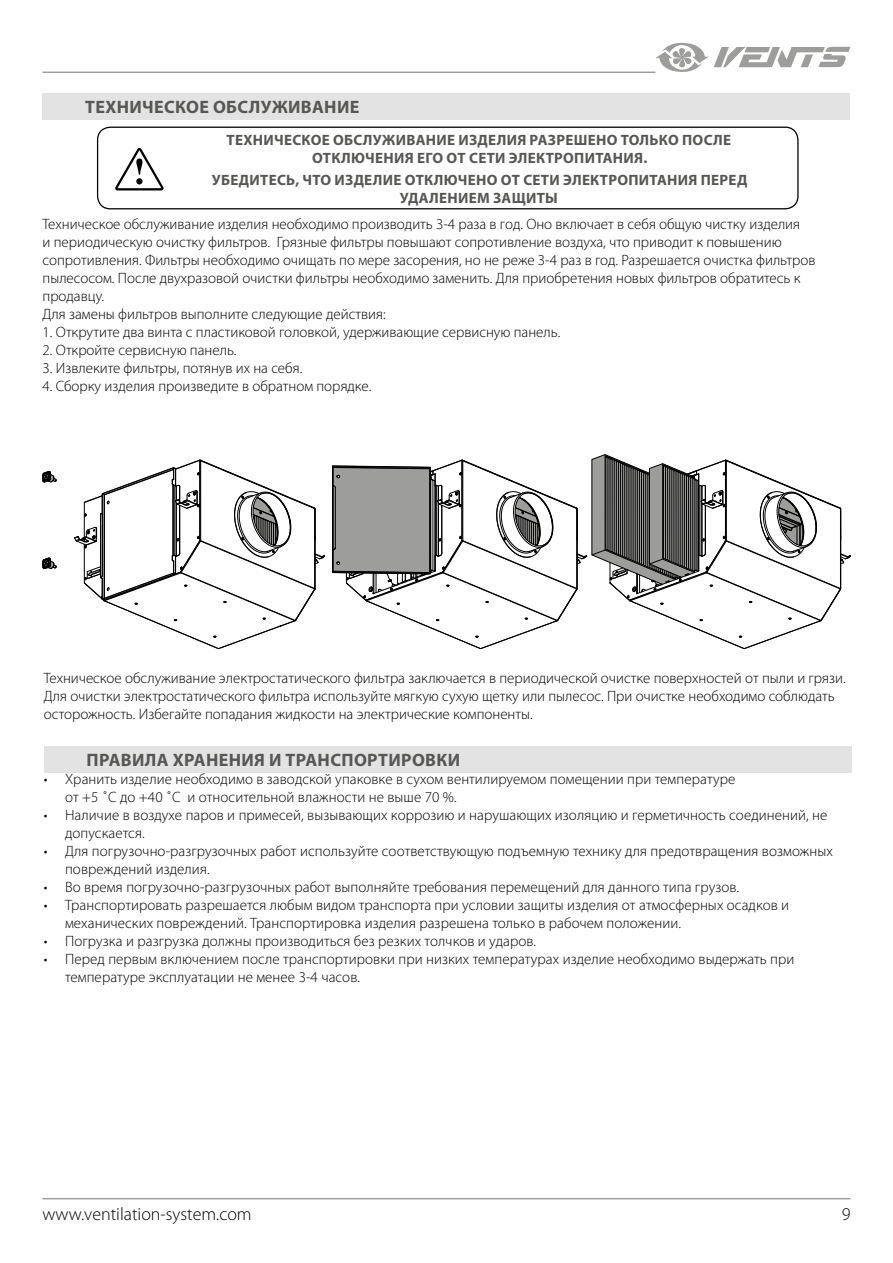
<style>
.page{position:relative;width:893px;height:1263px;background:#fff}
.page>*{position:absolute;margin:0;border:0;box-sizing:border-box;transform-origin:0 0}
.t1{font:700 18px "Myriad Pro";letter-spacing:.02em;color:#575756}
.t2{font:300 18px "Myriad Pro";color:#000}
.t3{font:300 15px/18px "Myriad Pro";color:#000}
.t4{font:700 15px/18px "Myriad Pro";letter-spacing:.02em;color:#575756;text-align:center}
</style>
<div class="page">
<hr style="left:43px;top:1198px;width:807px;height:1px;background:#9d9d9c">
<hr style="left:43px;top:72px;width:612px;height:1px;background:#9d9d9c">
<svg style="left:655px;top:43px;width:195px;height:29px"></svg>
<div style="left:44px;top:746px;width:808px;height:27px;background:#e3e3e3"></div>
<div style="left:97px;top:127px;width:702px;height:82px;border:1px solid #000;border-radius:13px"></div>
<svg style="left:115px;top:148px;width:49px;height:42px"></svg>
<div style="left:43px;top:93px;width:807px;height:27px;background:#e3e3e3"></div>
<svg style="left:42px;top:557px;width:15px;height:12px"></svg>
<svg style="left:42px;top:471px;width:15px;height:11px"></svg>
<svg style="left:74px;top:459px;width:251px;height:190px"></svg>
<svg style="left:332px;top:454px;width:519px;height:195px"></svg>
<p class="t1" style="left:85px;top:95px;width:276px">ТЕХНИЧЕСКОЕ ОБСЛУЖИВАНИЕ</p>
<p class="t4" style="left:227px;top:130px;width:506px">ТЕХНИЧЕСКОЕ ОБСЛУЖИВАНИЕ ИЗДЕЛИЯ РАЗРЕШЕНО ТОЛЬКО ПОСЛЕ<br>ОТКЛЮЧЕНИЯ ЕГО ОТ СЕТИ ЭЛЕКТРОПИТАНИЯ.</p>
<p class="t4" style="left:212px;top:170px;width:537px">УБЕДИТЕСЬ, ЧТО ИЗДЕЛИЕ ОТКЛЮЧЕНО ОТ СЕТИ ЭЛЕКТРОПИТАНИЯ ПЕРЕД<br>УДАЛЕНИЕМ ЗАЩИТЫ</p>
<p class="t3" style="left:43px;top:215px;width:774px">Техническое обслуживание изделия необходимо производить 3-4 раза в год. Оно включает в себя общую чистку изделия<br>и периодическую очистку фильтров. Грязные фильтры повышают сопротивление воздуха, что приводит к повышению сопротивления. Фильтры необходимо очищать по мере засорения, но не реже 3-4 раз в год. Разрешается очистка фильтров пылесосом. После двухразовой очистки фильтры необходимо заменить. Для приобретения новых фильтров обратитесь к продавцу.<br>Для замены фильтров выполните следующие действия:</p>
<p class="t3" style="left:43px;top:323px;width:519px">1. Открутите два винта с пластиковой головкой, удерживающие сервисную панель.</p>
<p class="t3" style="left:43px;top:341px;width:196px">2. Откройте сервисную панель.</p>
<p class="t3" style="left:43px;top:359px;width:261px">3. Извлеките фильтры, потянув их на себя.</p>
<p class="t3" style="left:43px;top:377px;width:330px">4. Сборку изделия произведите в обратном порядке.</p>
<p class="t3" style="left:44px;top:669px;width:803px">Техническое обслуживание электростатического фильтра заключается в периодической очистке поверхностей от пыли и грязи.<br>Для очистки электростатического фильтра используйте мягкую сухую щетку или пылесос. При очистке необходимо соблюдать осторожность. Избегайте попадания жидкости на электрические компоненты.</p>
<p class="t1" style="left:86px;top:748px;width:375px">ПРАВИЛА ХРАНЕНИЯ И ТРАНСПОРТИРОВКИ</p>
<p class="t3" style="left:65px;top:770px;width:672px;text-indent:-21px">• Хранить изделие необходимо в заводской упаковке в сухом вентилируемом помещении при температуре от +5 ˚С до +40 ˚С и относительной влажности не выше 70 %.</p>
<p class="t3" style="left:65px;top:806px;width:764px;text-indent:-21px">• Наличие в воздухе паров и примесей, вызывающих коррозию и нарушающих изоляцию и герметичность соединений, не допускается.</p>
<p class="t3" style="left:65px;top:842px;width:769px;text-indent:-21px">• Для погрузочно-разгрузочных работ используйте соответствующую подъемную технику для предотвращения возможных повреждений изделия.</p>
<p class="t3" style="left:44px;top:878px;width:697px">• Во время погрузочно-разгрузочных работ выполняйте требования перемещений для данного типа грузов.</p>
<p class="t3" style="left:65px;top:896px;width:726px;text-indent:-21px">• Транспортировать разрешается любым видом транспорта при условии защиты изделия от атмосферных осадков и механических повреждений. Транспортировка изделия разрешена только в рабочем положении.</p>
<p class="t3" style="left:44px;top:932px;width:494px">• Погрузка и разгрузка должны производиться без резких толчков и ударов.</p>
<p class="t3" style="left:65px;top:950px;width:731px;text-indent:-21px">• Перед первым включением после транспортировки при низких температурах изделие необходимо выдержать при температуре эксплуатации не менее 3-4 часов.</p>
<p class="t2" style="left:43px;top:1204px;width:211px">www.ventilation-system.com</p>
<p class="t2" style="left:842px;top:1204px;width:10px">9</p>
</div>
